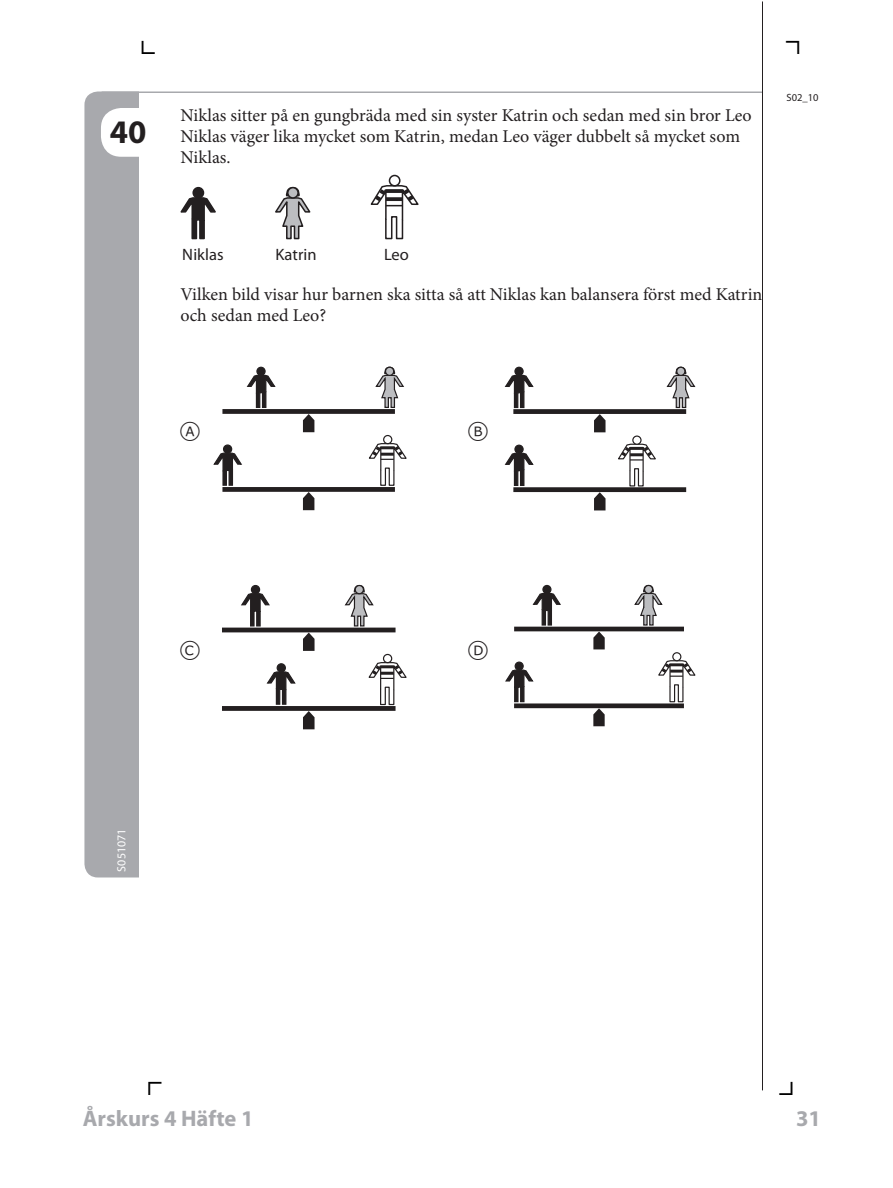
<style>
.page{position:relative;width:893px;height:1188px;background:#fff}
.page>*{position:absolute;margin:0;border:0;box-sizing:border-box;transform-origin:0 0}
.ItemNumber{font:700 33px "Myriad Pro";color:#231f20}
.t1{font:24px "TIMSS options";color:#231f20}
.t2{font:700 22.5px "Myriad Pro";color:#a8a9ad}
.t3{font:18px/21px "Minion Pro";color:#231f20}
.t4{font:18px "DPCLAYOUT";color:#000}
.t5{font:16.5px "Myriad Pro";color:#231f20}
.t6{font:12px "Myriad Pro";color:#fff}
.t7{font:10.5px "Myriad Pro";color:#231f20}
</style>
<div class="page">
<div style="left:84px;top:92px;width:54px;height:786px;background:#a8a9ad"></div>
<hr style="left:102px;top:92px;width:660px;height:1px;background:#a8a9ad">
<svg style="left:275px;top:186px;width:36px;height:53px"></svg>
<div style="left:288px;top:188px;width:10px;height:10px;background:#bcbdc0;border-radius:50%"></div>
<div style="left:287px;top:187px;width:12px;height:12px;border:2px solid #231f20;border-radius:50%"></div>
<svg style="left:180px;top:196px;width:36px;height:43px"></svg>
<div style="left:193px;top:188px;width:10px;height:10px;background:#231f20;border-radius:50%"></div>
<div style="left:192px;top:187px;width:12px;height:12px;border:2px solid #231f20;border-radius:50%"></div>
<div style="left:389px;top:175px;width:12px;height:12px;border:2px solid #231f20;border-radius:50%"></div>
<svg style="left:370px;top:184px;width:49px;height:55px"></svg>
<svg style="left:386px;top:197px;width:16px;height:4px"></svg>
<svg style="left:386px;top:189px;width:16px;height:4px"></svg>
<svg style="left:375px;top:366px;width:29px;height:42px"></svg>
<div style="left:386px;top:367px;width:8px;height:8px;background:#bcbdc0;border-radius:50%"></div>
<div style="left:385px;top:367px;width:9px;height:9px;border:1px solid #231f20;border-radius:50%"></div>
<svg style="left:246px;top:374px;width:30px;height:34px"></svg>
<div style="left:257px;top:367px;width:8px;height:8px;background:#231f20;border-radius:50%"></div>
<div style="left:256px;top:367px;width:10px;height:9px;border:1px solid #231f20;border-radius:50%"></div>
<div style="left:222px;top:409px;width:173px;height:5px;background:#231f20"></div>
<svg style="left:303px;top:414px;width:11px;height:18px"></svg>
<div style="left:222px;top:487px;width:173px;height:5px;background:#231f20"></div>
<svg style="left:303px;top:492px;width:11px;height:18px"></svg>
<svg style="left:213px;top:452px;width:29px;height:34px"></svg>
<div style="left:224px;top:445px;width:8px;height:8px;background:#231f20;border-radius:50%"></div>
<div style="left:223px;top:444px;width:9px;height:10px;border:1px solid #231f20;border-radius:50%"></div>
<div style="left:383px;top:435px;width:9px;height:9px;border:1px solid #231f20;border-radius:50%"></div>
<svg style="left:368px;top:442px;width:39px;height:44px"></svg>
<svg style="left:666px;top:366px;width:30px;height:43px"></svg>
<div style="left:677px;top:367px;width:8px;height:8px;background:#bcbdc0;border-radius:50%"></div>
<div style="left:676px;top:367px;width:9px;height:9px;border:1px solid #231f20;border-radius:50%"></div>
<svg style="left:504px;top:374px;width:30px;height:35px"></svg>
<div style="left:515px;top:367px;width:8px;height:8px;background:#231f20;border-radius:50%"></div>
<div style="left:514px;top:367px;width:10px;height:9px;border:1px solid #231f20;border-radius:50%"></div>
<div style="left:513px;top:409px;width:173px;height:5px;background:#231f20"></div>
<svg style="left:594px;top:414px;width:11px;height:18px"></svg>
<div style="left:513px;top:487px;width:173px;height:5px;background:#231f20"></div>
<svg style="left:594px;top:492px;width:11px;height:18px"></svg>
<svg style="left:504px;top:452px;width:30px;height:34px"></svg>
<div style="left:515px;top:445px;width:8px;height:8px;background:#231f20;border-radius:50%"></div>
<div style="left:514px;top:445px;width:10px;height:9px;border:1px solid #231f20;border-radius:50%"></div>
<div style="left:632px;top:436px;width:10px;height:9px;border:1px solid #231f20;border-radius:50%"></div>
<svg style="left:618px;top:443px;width:38px;height:44px"></svg>
<svg style="left:344px;top:584px;width:30px;height:43px"></svg>
<div style="left:355px;top:586px;width:8px;height:8px;background:#bcbdc0;border-radius:50%"></div>
<div style="left:355px;top:585px;width:9px;height:9px;border:1px solid #231f20;border-radius:50%"></div>
<svg style="left:241px;top:592px;width:29px;height:35px"></svg>
<div style="left:251px;top:586px;width:9px;height:8px;background:#231f20;border-radius:50%"></div>
<div style="left:251px;top:585px;width:9px;height:9px;border:1px solid #231f20;border-radius:50%"></div>
<hr style="left:222px;top:628px;width:174px;height:4px;background:#231f20">
<svg style="left:303px;top:633px;width:12px;height:18px"></svg>
<div style="left:222px;top:706px;width:174px;height:5px;background:#231f20"></div>
<svg style="left:303px;top:711px;width:12px;height:18px"></svg>
<svg style="left:266px;top:671px;width:30px;height:34px"></svg>
<div style="left:277px;top:664px;width:8px;height:8px;background:#231f20;border-radius:50%"></div>
<div style="left:277px;top:663px;width:9px;height:10px;border:1px solid #231f20;border-radius:50%"></div>
<div style="left:383px;top:654px;width:9px;height:9px;border:1px solid #231f20;border-radius:50%"></div>
<svg style="left:368px;top:661px;width:39px;height:45px"></svg>
<svg style="left:634px;top:584px;width:29px;height:42px"></svg>
<div style="left:645px;top:585px;width:8px;height:8px;background:#bcbdc0;border-radius:50%"></div>
<div style="left:644px;top:585px;width:9px;height:9px;border:1px solid #231f20;border-radius:50%"></div>
<svg style="left:532px;top:592px;width:29px;height:34px"></svg>
<div style="left:543px;top:585px;width:8px;height:8px;background:#231f20;border-radius:50%"></div>
<div style="left:542px;top:585px;width:10px;height:9px;border:1px solid #231f20;border-radius:50%"></div>
<hr style="left:514px;top:627px;width:170px;height:4px;background:#231f20">
<svg style="left:593px;top:632px;width:12px;height:17px"></svg>
<div style="left:514px;top:703px;width:170px;height:5px;background:#231f20"></div>
<svg style="left:593px;top:708px;width:12px;height:18px"></svg>
<svg style="left:505px;top:669px;width:29px;height:34px"></svg>
<div style="left:515px;top:662px;width:8px;height:8px;background:#231f20;border-radius:50%"></div>
<div style="left:515px;top:662px;width:9px;height:9px;border:1px solid #231f20;border-radius:50%"></div>
<div style="left:672px;top:652px;width:9px;height:9px;border:1px solid #231f20;border-radius:50%"></div>
<svg style="left:658px;top:660px;width:38px;height:43px"></svg>
<hr style="left:762px;top:2px;width:1px;height:1088px;background:#231f20">
<div style="left:101px;top:108px;width:63px;height:49px;background:#fff;border-radius:20px"></div>
<p class="t4" style="left:142px;top:41px;width:15px">h</p>
<p class="ItemNumber" style="left:110px;top:110px;width:38px">40</p>
<p class="t3" style="left:180px;top:105px;width:573px">Niklas sitter på en gungbräda med sin syster Katrin och sedan med sin bror Leo<br>Niklas väger lika mycket som Katrin, medan Leo väger dubbelt så mycket som<br>Niklas.</p>
<p class="t4" style="left:786px;top:41px;width:15px">j</p>
<p class="t7" style="left:786px;top:91px;width:33px">S02_10</p>
<p class="t5" style="left:182px;top:245px;width:43px">Niklas</p>
<p class="t5" style="left:275px;top:245px;width:43px">Katrin</p>
<p class="t5" style="left:384px;top:245px;width:26px">Leo</p>
<p class="t3" style="left:180px;top:283px;width:583px">Vilken bild visar hur barnen ska sitta så att Niklas kan balansera först med Katrin och sedan med Leo?</p>
<h2 class="t1" style="left:180px;top:418px;width:22px">a</h2>
<h2 class="t1" style="left:468px;top:418px;width:22px">b</h2>
<h2 class="t1" style="left:180px;top:637px;width:22px">c</h2>
<h2 class="t1" style="left:468px;top:637px;width:22px">d</h2>
<p class="t6" style="left:114px;top:872px;width:44px;rotate:-90deg">S051071</p>
<p class="t4" style="left:148px;top:1082px;width:15px">i</p>
<p class="t4" style="left:779px;top:1082px;width:15px">k</p>
<p class="t2" style="left:83px;top:1103px;width:172px">Årskurs 4 Häfte 1</p>
<p class="t2" style="left:84px;top:1105px;width:78px">G4_S02</p>
<p class="t2" style="left:796px;top:1103px;width:26px">31</p>
</div>
